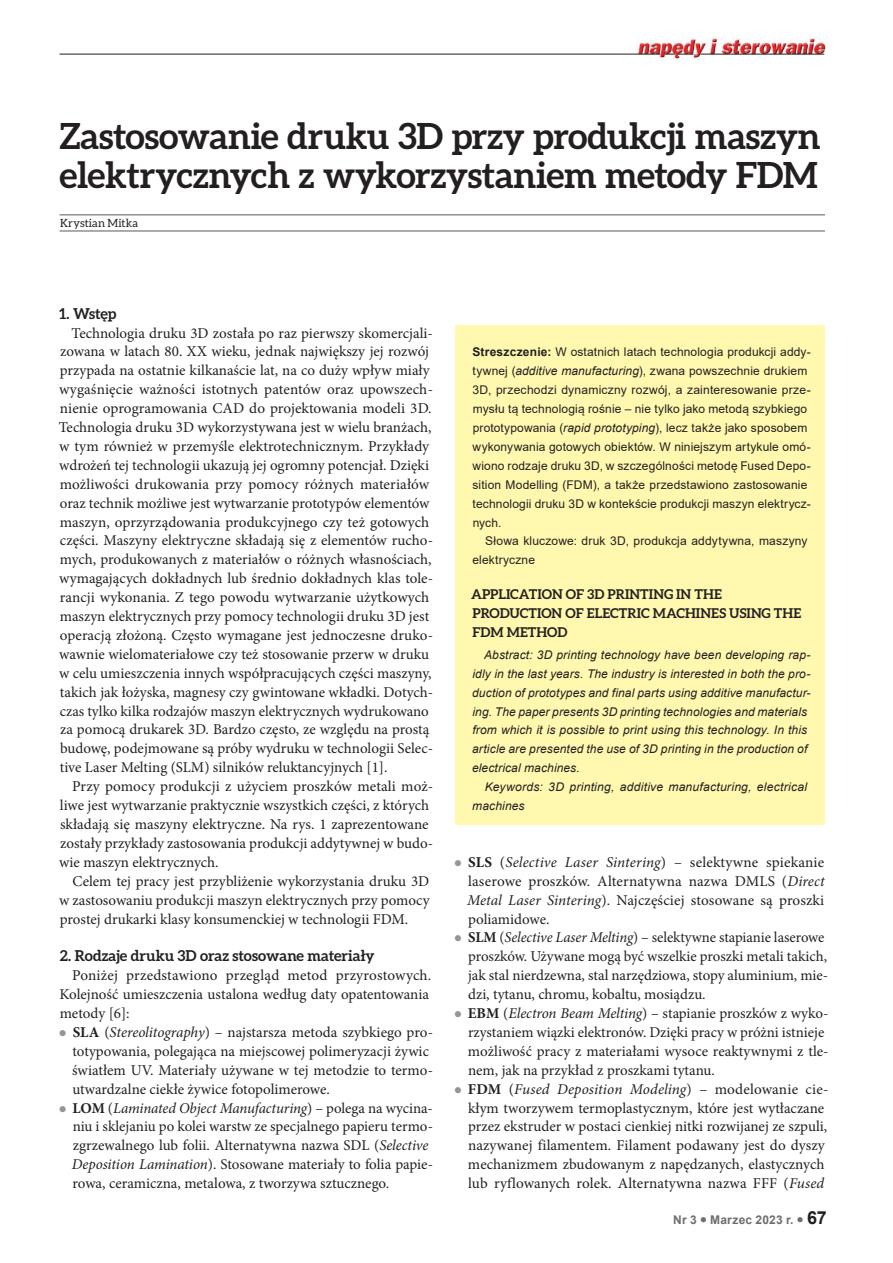
<style>
.page{position:relative;width:893px;height:1263px;background:#fff}
.page>*{position:absolute;margin:0;border:0;box-sizing:border-box;transform-origin:0 0}
.t1{font:700 36px/39px "Aleo";letter-spacing:-.01em;color:#231f20}
.t2{font:15px/18.9px "Minion Pro";color:#231f20}
.t3{font:700 15px "Aleo";color:#231f20}
.t4{font:700 13.5px/18.9px "Aleo";letter-spacing:.005em;color:#231f20}
.t5{font:12px/18.9px "Arial";letter-spacing:.015em;color:#231f20}
.t6{font:italic 12px/18.9px "Arial";letter-spacing:.01em;color:#231f20}
.t7{font:700 12px "Arial";letter-spacing:.02em;color:#6c6d70}
.t8{font:11.25px "Aleo";letter-spacing:.01em;color:#231f20}
.s1{color:#939598}
.s2{font-weight:700}
.s3{font-style:italic}
.s4{font-size:18px;color:#231f20}
</style>
<div class="page">
<img style="left:636px;top:38px;width:190px;height:21px">
<hr style="left:60px;top:54px;width:600px;height:1px;background:#231f20">
<svg style="left:665px;top:54px;width:28px;height:1px"></svg>
<hr style="left:700px;top:54px;width:124px;height:1px;background:#231f20">
<hr style="left:60px;top:215px;width:765px;height:1px;background:#57585a">
<hr style="left:60px;top:231px;width:765px;height:1px;background:#57585a">
<div style="left:455px;top:325px;width:370px;height:500px;background:#fff8ae"></div>
<h1 class="t1" style="left:60px;top:115px;width:763px">Zastosowanie druku 3D przy produkcji maszyn elektrycznych z wykorzystaniem metody FDM</h1>
<p class="t8" style="left:60px;top:216px;width:79px">Krystian Mitka</p>
<p class="t3" style="left:59px;top:305px;width:59px">1. Wstęp</p>
<p class="t2" style="left:59px;top:323px;width:376px;text-indent:13px">Technologia druku 3D została po raz pierwszy skomercjali&shy;zowana w latach 80. XX wieku, jednak największy jej rozwój przypada na ostatnie kilkanaście lat, na co duży wpływ miały wygaśnięcie ważności istotnych patentów oraz upowszech&shy;nienie oprogramowania CAD do projektowania modeli 3D.<br>Technologia druku 3D wykorzystywana jest w wielu branżach, w tym również w przemyśle elektrotechnicznym. Przykłady wdrożeń tej technologii ukazują jej ogromny potencjał. Dzięki możliwości drukowania przy pomocy różnych materiałów oraz technik możliwe jest wytwarzanie prototypów elementów maszyn, oprzyrządowania produkcyjnego czy też gotowych części. Maszyny elektryczne składają się z elementów rucho&shy;mych, produkowanych z materiałów o różnych własnościach, wymagających dokładnych lub średnio dokładnych klas tole&shy;rancji wykonania. Z tego powodu wytwarzanie użytkowych maszyn elektrycznych przy pomocy technologii druku 3D jest operacją złożoną. Często wymagane jest jednoczesne druko&shy;wawnie wielomateriałowe czy też stosowanie przerw w druku w celu umieszczenia innych współpracujących części maszyny, takich jak łożyska, magnesy czy gwintowane wkładki. Dotych&shy;czas tylko kilka rodzajów maszyn elektrycznych wydrukowano za pomocą drukarek 3D. Bardzo często, ze względu na prostą budowę, podejmowane są próby wydruku w technologii Selec&shy;tive Laser Melting (SLM) silników reluktancyjnych [1].</p>
<p class="t2" style="left:59px;top:777px;width:375px;text-indent:13px">Przy pomocy produkcji z użyciem proszków metali moż&shy;liwe jest wytwarzanie praktycznie wszystkich części, z których składają się maszyny elektryczne. Na rys. 1 zaprezentowane zostały przykłady zastosowania produkcji addytywnej w budo&shy;wie maszyn elektrycznych.</p>
<p class="t2" style="left:59px;top:871px;width:372px;text-align:justify;text-indent:13px">Celem tej pracy jest przybliżenie wykorzystania druku 3D w zastosowaniu produkcji maszyn elektrycznych przy pomocy prostej drukarki klasy konsumenckiej w technologii FDM.</p>
<p class="t3" style="left:60px;top:947px;width:317px">2. Rodzaje druku 3D oraz stosowane materiały</p>
<p class="t2" style="left:59px;top:966px;width:373px;text-indent:13px">Poniżej przedstawiono przegląd metod przyrostowych.<br>Kolejność umieszczenia ustalona według daty opatentowania metody [6]:</p>
<p class="t2" style="left:72px;top:1023px;width:362px;text-indent:-13px"><span class="s1">●</span> <span class="s2">SLA</span> (<span class="s3">Stereolitography</span>) – najstarsza metoda szybkiego pro&shy;totypowania, polegająca na miejscowej polimeryzacji żywic światłem UV. Materiały używane w tej metodzie to termo&shy;utwardzalne ciekłe żywice fotopolimerowe.</p>
<p class="t2" style="left:72px;top:1098px;width:363px;text-indent:-13px"><span class="s1">●</span> <span class="s2">LOM</span> (<span class="s3">Laminated Object Manufacturing</span>) – polega na wycina&shy;niu i sklejaniu po kolei warstw ze specjalnego papieru termo&shy;zgrzewalnego lub folii. Alternatywna nazwa SDL (<span class="s3">Selective Deposition Lamination</span>). Stosowane materiały to folia papie&shy;rowa, ceramiczna, metalowa, z tworzywa sztucznego.</p>
<p class="t5" style="left:472px;top:343px;width:340px"><span class="s2">Streszczenie:</span> W ostatnich latach technologia produkcji addy&shy;tywnej (<span class="s3">additive manufacturing</span>), zwana powszechnie drukiem 3D, przechodzi dynamiczny rozwój, a zainteresowanie prze&shy;mysłu tą technologią rośnie – nie tylko jako metodą szybkiego prototypowania (<span class="s3">rapid prototyping</span>), lecz także jako sposobem wykonywania gotowych obiektów. W niniejszym artykule omó&shy;wiono rodzaje druku 3D, w szczególności metodę Fused Depo&shy;sition Modelling (FDM), a także przedstawiono zastosowanie technologii druku 3D w kontekście produkcji maszyn elektrycz&shy;nych.</p>
<p class="t5" style="left:472px;top:532px;width:337px;text-indent:13px">Słowa kluczowe: druk 3D, produkcja addytywna, maszyny elektryczne</p>
<p class="t4" style="left:471px;top:585px;width:331px">APPLICATION OF 3D PRINTING IN THE<br>PRODUCTION OF ELECTRIC MACHINES USING THE<br>FDM METHOD</p>
<p class="t6" style="left:472px;top:645px;width:340px;text-indent:12px">Abstract: 3D printing technology have been developing rap&shy;idly in the last years. The industry is interested in both the pro&shy;duction of prototypes and final parts using additive manufactur&shy;ing. The paper presents 3D printing technologies and materials from which it is possible to print using this technology. In this article are presented the use of 3D printing in the production of electrical machines.</p>
<p class="t6" style="left:472px;top:778px;width:336px;text-indent:13px">Keywords: 3D printing, additive manufacturing, electrical machines</p>
<p class="t2" style="left:467px;top:853px;width:359px;text-align:justify;text-indent:-13px"><span class="s1">●</span> <span class="s2">SLS</span> (<span class="s3">Selective Laser Sintering</span>) – selektywne spiekanie laserowe proszków. Alternatywna nazwa DMLS (<span class="s3">Direct Metal Laser Sintering</span>). Najczęściej stosowane są proszki poliamidowe.</p>
<p class="t2" style="left:468px;top:928px;width:362px;text-indent:-14px"><span class="s1">●</span> <span class="s2">SLM</span> (<span class="s3">Selective Laser Melting</span>) – selektywne stapianie laserowe proszków. Używane mogą być wszelkie proszki metali takich, jak stal nierdzewna, stal narzędziowa, stopy aluminium, mie&shy;dzi, tytanu, chromu, kobaltu, mosiądzu.</p>
<p class="t2" style="left:468px;top:1004px;width:362px;text-indent:-14px"><span class="s1">●</span> <span class="s2">EBM</span> (<span class="s3">Electron Beam Melting</span>) – stapianie proszków z wyko&shy;rzystaniem wiązki elektronów. Dzięki pracy w próżni istnieje możliwość pracy z materiałami wysoce reaktywnymi z tle&shy;nem, jak na przykład z proszkami tytanu.</p>
<p class="t2" style="left:468px;top:1079px;width:362px;text-indent:-14px"><span class="s1">●</span> <span class="s2">FDM</span> (<span class="s3">Fused Deposition Modeling</span>) – modelowanie cie&shy;kłym tworzywem termoplastycznym, które jest wytłaczane przez ekstruder w postaci cienkiej nitki rozwijanej ze szpuli, nazywanej filamentem. Filament podawany jest do dyszy mechanizmem zbudowanym z napędzanych, elastycznych lub ryflowanych rolek. Alternatywna nazwa FFF (<span class="s3">Fused</span></p>
<p class="t7" style="left:673px;top:1211px;width:155px">Nr 3 ● Marzec 2023 r. ● <span class="s4">67</span></p>
</div>
